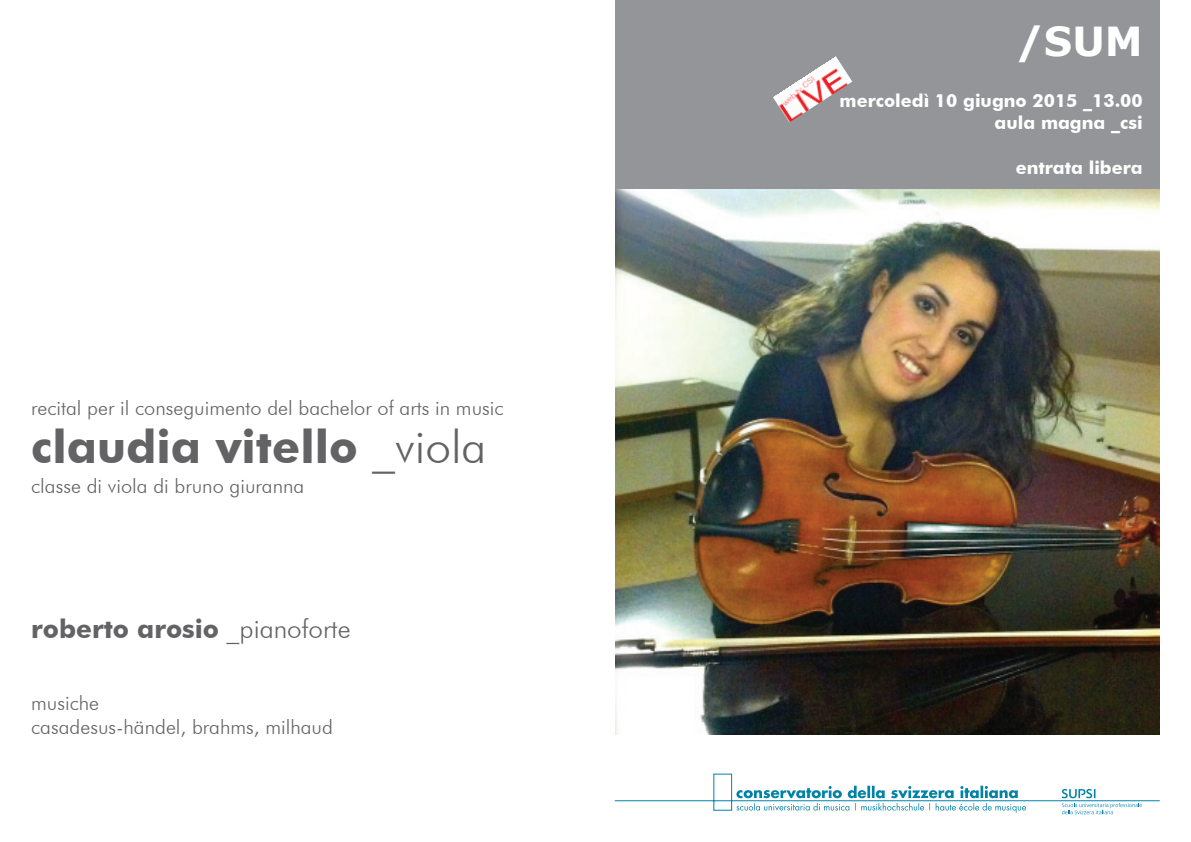
<style>
.page{position:relative;width:1191px;height:842px;background:#fff}
.page>*{position:absolute;margin:0;border:0;box-sizing:border-box;transform-origin:0 0}
.t1{font:700 46px "Futura BT";color:#636366}
.t2{font:700 40px "Verdana";color:#fff}
.t3{font:700 26px "Futura BT";color:#636366}
.t4{font:300 20px/24px "Futura BT";color:#636366}
.t5{font:700 18px/21.6px "Futura BT";color:#fff;text-align:right}
.s1{font-weight:300}
</style>
<div class="page">
<div style="left:615px;top:0;width:544px;height:190px;background:#939598"></div>
<svg style="left:614px;top:774px;width:546px;height:40px"></svg>
<img style="left:615px;top:190px;width:544px;height:544px">
<img style="left:773px;top:56px;width:79px;height:66px">
<p class="t4" style="left:31px;top:396px;width:474px">recital per il conseguimento del bachelor of arts in music</p>
<h1 class="t1" style="left:31px;top:419px;width:457px">claudia vitello <span class="s1">_viola</span></h1>
<p class="t4" style="left:31px;top:474px;width:275px">classe di viola di bruno giuranna</p>
<h3 class="t3" style="left:31px;top:613px;width:321px">roberto arosio <span class="s1">_pianoforte</span></h3>
<p class="t4" style="left:31px;top:691px;width:303px">musiche<br>casadesus-händel, brahms, milhaud</p>
<h2 class="t2" style="left:1016px;top:13px;width:128px">/SUM</h2>
<p class="t5" style="left:839px;top:90px;width:305px">mercoledì 10 giugno 2015 _13.00 aula magna _csi</p>
<p class="t5" style="left:1015px;top:156px;width:128px">entrata libera</p>
</div>
